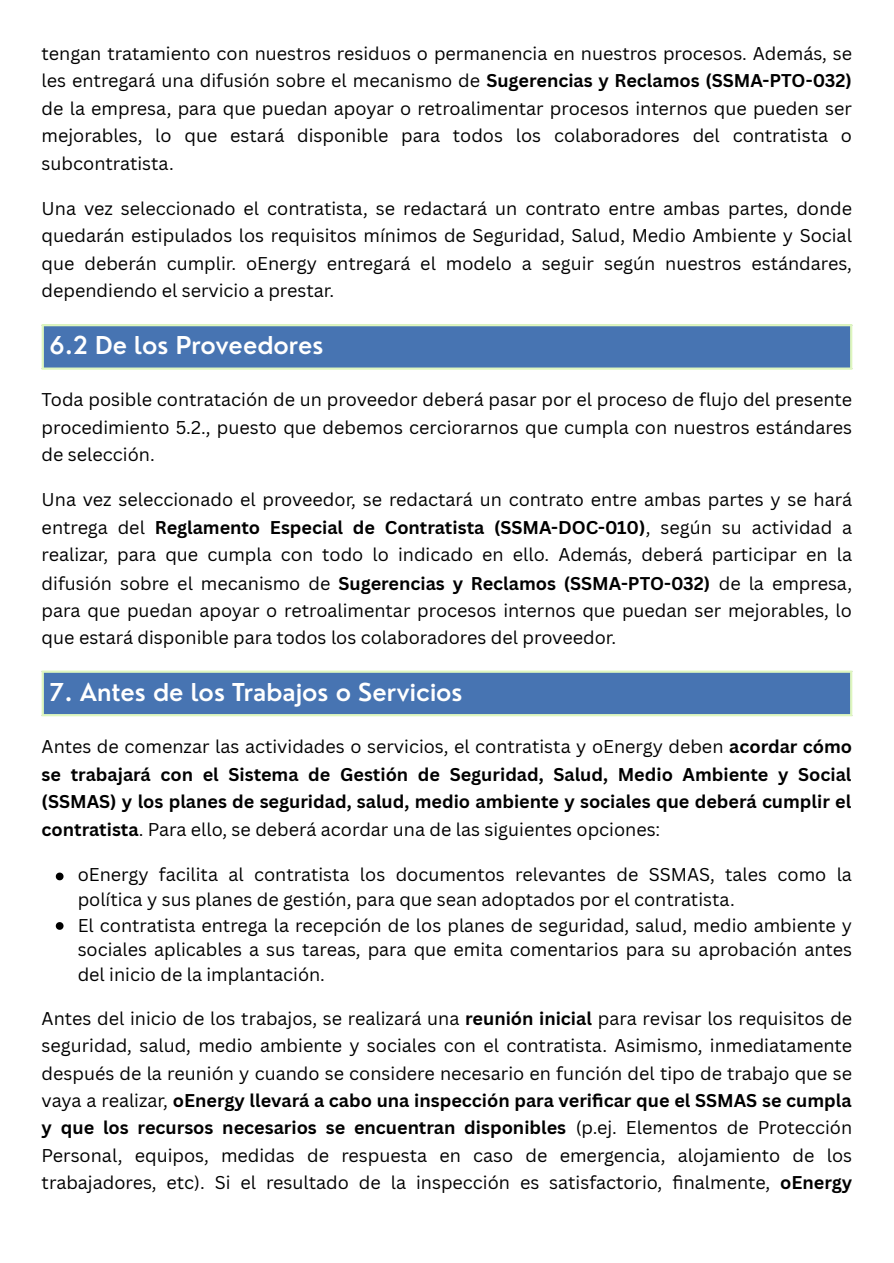
<style>
.page{position:relative;width:894px;height:1263px;background:#fff}
.page>*{position:absolute;margin:0;border:0;box-sizing:border-box;transform-origin:0 0}
.t1{font:600 24px "Nourd";color:#fff}
.t2{font:18px/27.5px "Canva Sans";color:#000;text-align:justify}
.t3{font:700 18px/27.8px "Canva Sans";color:#000;text-align:justify}
.s1{font-weight:700}
.s2{font-weight:400}
</style>
<div class="page">
<div style="left:42px;top:325px;width:809px;height:44px;background:#4774b2"></div>
<hr style="left:42px;top:326px;width:2px;height:41px;background:#def6bf">
<hr style="left:849px;top:326px;width:3px;height:41px;background:#def6bf">
<hr style="left:42px;top:324px;width:810px;height:2px;background:#def6bf">
<hr style="left:42px;top:367px;width:810px;height:3px;background:#def6bf">
<div style="left:42px;top:671px;width:809px;height:44px;background:#4774b2"></div>
<hr style="left:42px;top:673px;width:2px;height:41px;background:#def6bf">
<hr style="left:849px;top:673px;width:3px;height:41px;background:#def6bf">
<hr style="left:42px;top:670px;width:810px;height:3px;background:#def6bf">
<hr style="left:42px;top:714px;width:810px;height:2px;background:#def6bf">
<svg style="left:56px;top:873px;width:7px;height:7px"></svg>
<svg style="left:56px;top:922px;width:7px;height:8px"></svg>
<p class="t2" style="left:42px;top:39px;width:811px">tengan tratamiento con nuestros residuos o permanencia en nuestros procesos. Además, se les entregará una difusión sobre el mecanismo de <span class="s1">Sugerencias y Reclamos (SSMA-PTO-032) </span>de la empresa, para que puedan apoyar o retroalimentar procesos internos que pueden ser mejorables, lo que estará disponible para todos los colaboradores del contratista o subcontratista.</p>
<p class="t2" style="left:42px;top:194px;width:811px">Una vez seleccionado el contratista, se redactará un contrato entre ambas partes, donde quedarán estipulados los requisitos mínimos de Seguridad, Salud, Medio Ambiente y Social que deberán cumplir. oEnergy entregará el modelo a seguir según nuestros estándares, dependiendo el servicio a prestar.</p>
<p class="t1" style="left:50px;top:330px;width:275px">6.2 De los Proveedores</p>
<p class="t2" style="left:42px;top:385px;width:811px">Toda posible contratación de un proveedor deberá pasar por el proceso de flujo del presente procedimiento 5.2., puesto que debemos cerciorarnos que cumpla con nuestros estándares de selección.</p>
<p class="t2" style="left:42px;top:486px;width:811px">Una vez seleccionado el proveedor, se redactará un contrato entre ambas partes y se hará entrega del <span class="s1">Reglamento Especial de Contratista (SSMA-DOC-010)</span>, según su actividad a realizar, para que cumpla con todo lo indicado en ello. Además, deberá participar en la difusión sobre el mecanismo de <span class="s1">Sugerencias y Reclamos (SSMA-PTO-032)</span> de la empresa, para que puedan apoyar o retroalimentar procesos internos que puedan ser mejorables, lo que estará disponible para todos los colaboradores del proveedor.</p>
<p class="t1" style="left:50px;top:677px;width:414px">7. Antes de los Trabajos o Servicios</p>
<p class="t3" style="left:42px;top:732px;width:811px"><span class="s2">Antes de comenzar las actividades o servicios, el contratista y oEnergy deben</span> acordar cómo se trabajará con el Sistema de Gestión de Seguridad, Salud, Medio Ambiente y Social (SSMAS) y los planes de seguridad, salud, medio ambiente y sociales que deberá cumplir el contratista<span class="s2">. Para ello, se deberá acordar una de las siguientes opciones:</span></p>
<p class="t2" style="left:78px;top:862px;width:775px;line-height:24.8px">oEnergy facilita al contratista los documentos relevantes de SSMAS, tales como la política y sus planes de gestión, para que sean adoptados por el contratista.</p>
<p class="t2" style="left:78px;top:912px;width:775px;line-height:24.8px">El contratista entrega la recepción de los planes de seguridad, salud, medio ambiente y sociales aplicables a sus tareas, para que emita comentarios para su aprobación antes del inicio de la implantación.</p>
<p class="t2" style="left:42px;top:1004px;width:811px">Antes del inicio de los trabajos, se realizará una <span class="s1">reunión inicial</span> para revisar los requisitos de seguridad, salud, medio ambiente y sociales con el contratista. Asimismo, inmediatamente después de la reunión y cuando se considere necesario en función del tipo de trabajo que se vaya a realizar, <span class="s1">oEnergy llevará a cabo una inspección para verifi car que el SSMAS se cumpla y que los recursos necesarios se encuentran disponibles</span> (p.ej. Elementos de Protección Personal, equipos, medidas de respuesta en caso de emergencia, alojamiento de los trabajadores, etc). Si el resultado de la inspección es satisfactorio, fi nalmente, <span class="s1">oEnergy</span></p>
</div>
